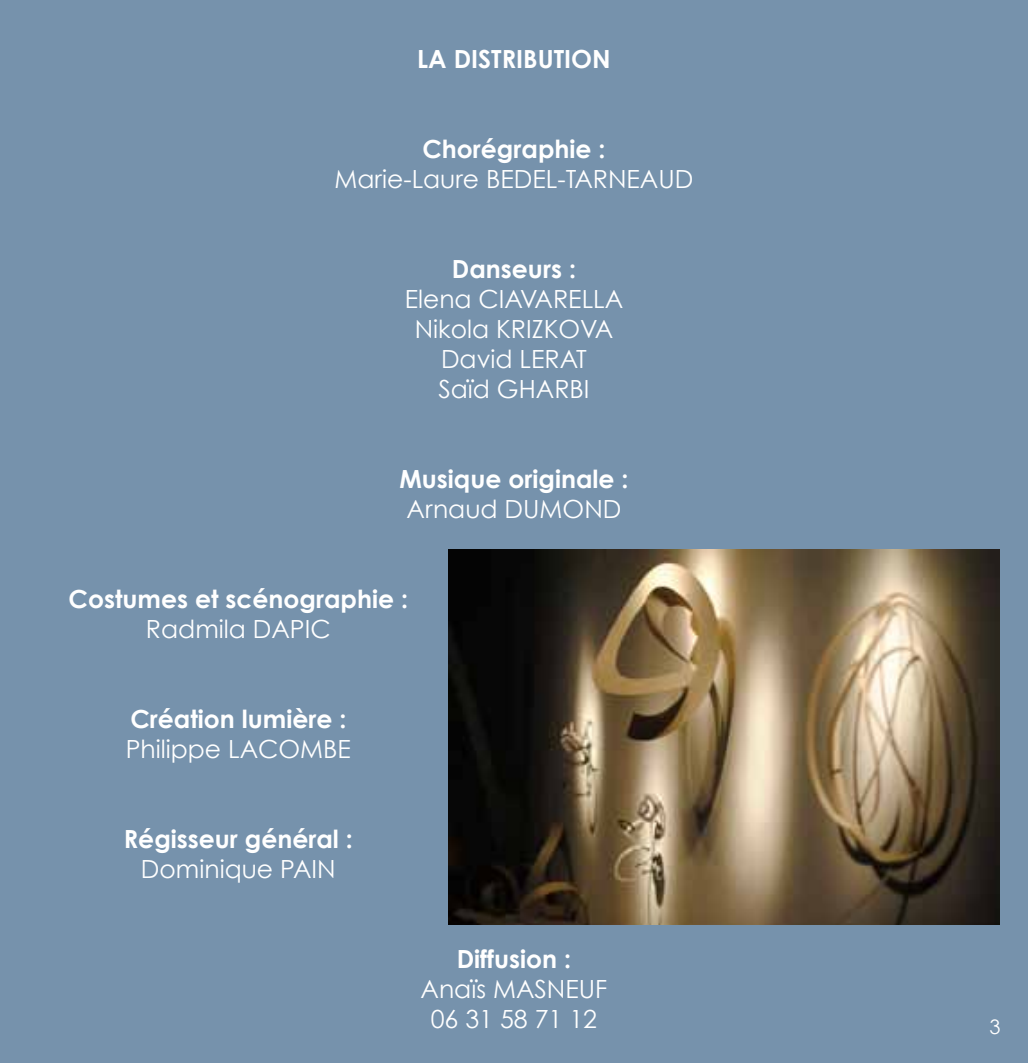
<style>
.page{position:relative;width:1028px;height:1063px;background:#7692ac}
.page>*{position:absolute;margin:0;border:0;box-sizing:border-box;transform-origin:0 0}
.t1{font:25px/30px "Century Gothic";color:#fff;text-align:center}
.t2{font:700 25px "Century Gothic";color:#fff}
.t3{font:20px "Century Gothic";color:#fff}
</style>
<div class="page">
<img style="left:448px;top:550px;width:551px;height:375px">
<p class="t2" style="left:417px;top:44px;width:195px">La Distri bution</p>
<p class="t2" style="left:422px;top:134px;width:184px">Chorégraphie :</p>
<p class="t1" style="left:334px;top:164px;width:360px">Marie-Laure BEDEL-TARNEAUD</p>
<p class="t2" style="left:452px;top:254px;width:126px">Danseurs :</p>
<p class="t1" style="left:405px;top:284px;width:220px">Elena CIAVARELLA<br>Nikola KRIZKOVA<br>David LERAT<br>Saïd GHARBI</p>
<p class="t2" style="left:399px;top:464px;width:230px">Musique originale :</p>
<p class="t1" style="left:406px;top:494px;width:216px">Arnaud DUMOND</p>
<p class="t2" style="left:69px;top:584px;width:341px">Costumes et scénographie :</p>
<p class="t1" style="left:146px;top:614px;width:186px">Radmila DAPIC</p>
<p class="t2" style="left:130px;top:704px;width:218px">Création lumière :</p>
<p class="t1" style="left:126px;top:734px;width:227px">Philippe LACOMBE</p>
<p class="t2" style="left:124px;top:824px;width:230px">Régisseur général :</p>
<p class="t1" style="left:141px;top:854px;width:196px">Dominique PAIN</p>
<p class="t2" style="left:457px;top:944px;width:116px">Diffusion :</p>
<p class="t1" style="left:420px;top:974px;width:188px">Anaïs MASNEUF<br>06 31 58 71 12</p>
<p class="t3" style="left:989px;top:1014px;width:13px">3</p>
</div>
